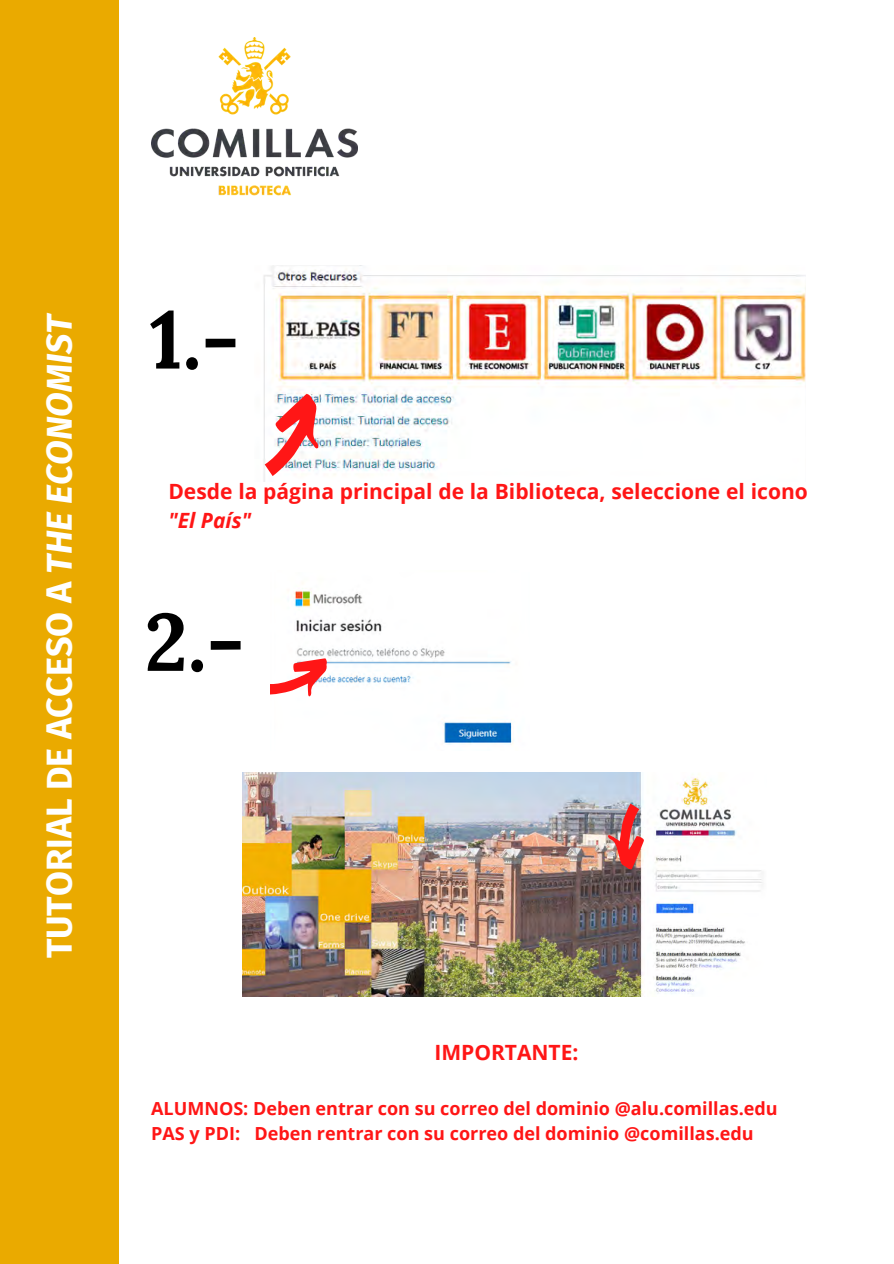
<style>
.page{position:relative;width:894px;height:1264px;background:#fff}
.page>*{position:absolute;margin:0;border:0;box-sizing:border-box;transform-origin:0 0}
.t1{font:700 81px "Lora";color:#000}
.t2{font:700 36px "Fira Sans";color:#fff}
.t3{font:700 21px/29.2px "Open Sans";color:#ff1616}
.t4{font:700 18px "Open Sans";color:#ff1616}
.s1{font-style:italic}
</style>
<div class="page">
<div style="left:0;top:0;width:119px;height:1263px;background:#eaaa00"></div>
<img style="left:151px;top:37px;width:206px;height:159px">
<img style="left:263px;top:266px;width:542px;height:215px">
<img style="left:263px;top:374px;width:74px;height:104px">
<img style="left:294px;top:583px;width:219px;height:162px">
<svg style="left:270px;top:641px;width:57px;height:55px"></svg>
<img style="left:243px;top:772px;width:520px;height:224px">
<img style="left:598px;top:802px;width:77px;height:77px">
<p class="t2" style="left:38px;top:958px;width:647px;rotate:-90deg">TUTORIAL DE ACCESO A <span class="s1">THE ECONOMIST</span></p>
<p class="t1" style="left:150px;top:287px;width:91px">1.-</p>
<p class="t3" style="left:168px;top:476px;width:640px">Desde la página principal de la Biblioteca, seleccione el icono <span class="s1">"El País"</span></p>
<p class="t1" style="left:144px;top:589px;width:102px">2.-</p>
<p class="t3" style="left:434px;top:1037px;width:146px">IMPORTANTE:</p>
<p class="t4" style="left:151px;top:1096px;width:627px">ALUMNOS: Deben entrar con su correo del dominio @alu.comillas.edu</p>
<p class="t4" style="left:151px;top:1120px;width:604px">PAS y PDI: Deben rentrar con su correo del dominio @comillas.edu</p>
</div>
